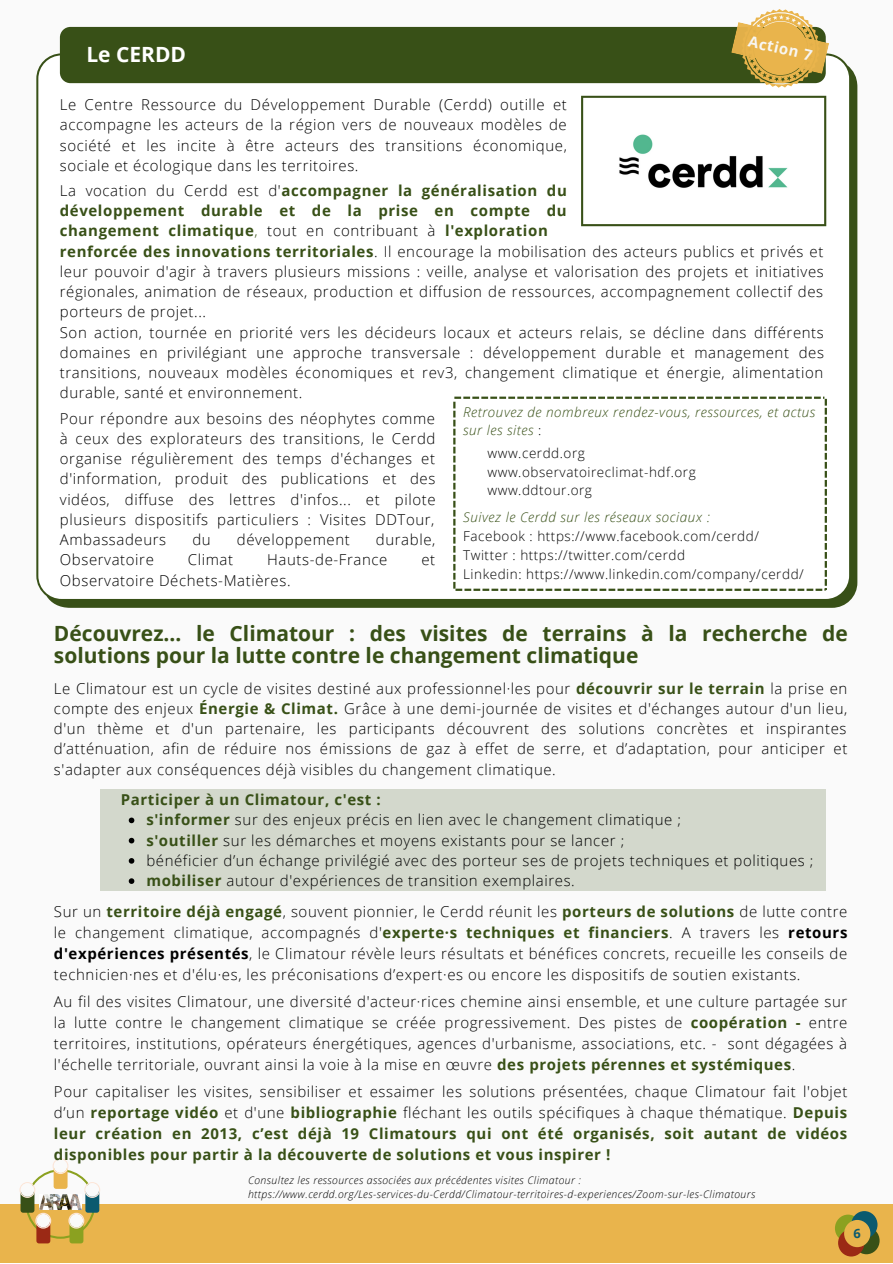
<style>
.page{position:relative;width:893px;height:1264px;background:#fff}
.page>*{position:absolute;margin:0;border:0;box-sizing:border-box;transform-origin:0 0}
.t1{font:700 21px/22.5px "Open Sans";color:#385017}
.t2{font:700 21px "Open Sans";color:#fff}
.t3{font:300 15px/20.2px "Open Sans";letter-spacing:.04em;color:#000;text-align:justify}
.t4{font:700 15px/21px "Open Sans";letter-spacing:.04em;color:#385017;text-align:justify}
.t5{font:700 15px "Open Sans";color:#fafafa}
.t6{font:300 13.5px/18.8px "Open Sans";letter-spacing:.04em;color:#000}
.t7{font:italic 300 13.5px/18.8px "Open Sans";letter-spacing:.04em;color:#385017}
.t8{font:700 12.75px "Open Sans";color:#0b5a6f}
.t9{font:italic 300 10.5px/14px "Open Sans";letter-spacing:.04em;color:#000}
.s1{font-weight:300;color:#000}
.s2{font-weight:300}
.s3{font-weight:700;color:#385017}
.s4{font-style:normal;color:#000}
.s5{font-weight:700}
</style>
<div class="page">
<div style="left:0;top:0;width:892px;height:1262px;background:#fafafa"></div>
<div style="left:0;top:1203px;width:892px;height:59px;background:#e9b44c"></div>
<div style="left:834px;top:1214px;width:27px;height:27px;background:#8ba120;border-radius:50%"></div>
<div style="left:853px;top:1226px;width:26px;height:28px;background:#385017;border-radius:50%"></div>
<div style="left:838px;top:1229px;width:26px;height:27px;background:#9b2915;border-radius:50%"></div>
<svg style="left:851px;top:1210px;width:26px;height:28px"></svg>
<div style="left:844px;top:1219px;width:26px;height:28px;background:#e9b44c;border-radius:50%"></div>
<svg style="left:36px;top:53px;width:821px;height:555px"></svg>
<div style="left:69px;top:1220px;width:14px;height:23px;background:#8ba120;border-radius:3px"></div>
<div style="left:36px;top:1220px;width:14px;height:23px;background:#9b2915;border-radius:3px"></div>
<svg style="left:19px;top:1158px;width:81px;height:80px"></svg>
<div style="left:86px;top:1183px;width:13px;height:13px;background:#fafafa;border-radius:50%"></div>
<img style="left:39px;top:1194px;width:42px;height:15px">
<div style="left:60px;top:27px;width:765px;height:56px;background:#385017;border-radius:11px"></div>
<svg style="left:453px;top:396px;width:373px;height:195px"></svg>
<div style="left:100px;top:789px;width:725px;height:101px;background:#d3d8cc"></div>
<svg style="left:129px;top:817px;width:5px;height:6px"></svg>
<svg style="left:129px;top:837px;width:5px;height:6px"></svg>
<svg style="left:129px;top:858px;width:5px;height:5px"></svg>
<svg style="left:129px;top:878px;width:5px;height:6px"></svg>
<svg style="left:581px;top:9px;width:248px;height:217px"></svg>
<h1 class="t2" style="left:86px;top:39px;width:101px">Le CERDD</h1>
<p class="t3" style="left:60px;top:94px;width:508px">Le Centre Ressource du Développement Durable (Cerdd) outille et accompagne les acteurs de la région vers de nouveaux modèles de société et les incite à être acteurs des transitions économique, sociale et écologique dans les territoires.</p>
<p class="t4" style="left:60px;top:180px;width:508px;line-height:20.2px"><span class="s1">La vocation du Cerdd est d'</span>accompagner la généralisation du développement durable et de la prise en compte du changement climatique<span class="s2">,</span> <span class="s1">tout en contribuant à</span> l'exploration</p>
<p class="t5" style="left:751px;top:31px;width:66px;rotate:13deg">Action 7</p>
<p class="t3" style="left:60px;top:241px;width:765px;text-align:left"><span class="s3">renforcée des innovations territoriales</span>. Il encourage la mobilisation des acteurs publics et privés et leur pouvoir d'agir à travers plusieurs missions : veille, analyse et valorisation des projets et initiatives régionales, animation de réseaux, production et diffusion de ressources, accompagnement collectif des porteurs de projet...<br>Son action, tournée en priorité vers les décideurs locaux et acteurs relais, se décline dans différents domaines en privilégiant une approche transversale : développement durable et management des transitions, nouveaux modèles économiques et rev3, changement climatique et énergie, alimentation durable, santé et environnement.</p>
<p class="t3" style="left:60px;top:408px;width:377px">Pour répondre aux besoins des néophytes comme à ceux des explorateurs des transitions, le Cerdd organise régulièrement des temps d'échanges et d'information, produit des publications et des vidéos, diffuse des lettres d'infos... et pilote plusieurs dispositifs particuliers : Visites DDTour, Ambassadeurs</p>
<p class="t3" style="left:192px;top:529px;width:20px">du</p>
<p class="t3" style="left:237px;top:529px;width:114px">développement</p>
<p class="t3" style="left:376px;top:529px;width:61px">durable,</p>
<p class="t3" style="left:60px;top:549px;width:96px">Observatoire</p>
<p class="t3" style="left:188px;top:549px;width:47px">Climat</p>
<p class="t3" style="left:267px;top:549px;width:122px">Hauts-de-France</p>
<p class="t3" style="left:421px;top:549px;width:15px">et</p>
<p class="t3" style="left:60px;top:569px;width:232px">Observatoire Déchets-Matières.</p>
<p class="t7" style="left:463px;top:402px;width:353px">Retrouvez de nombreux rendez-vous, ressources, et actus sur les sites <span class="s4">:</span></p>
<p class="t6" style="left:487px;top:443px;width:210px">www.cerdd.org www.observatoireclimat-hdf.org www.ddtour.org</p>
<p class="t7" style="left:463px;top:508px;width:248px">Suivez le Cerdd sur les réseaux sociaux :</p>
<p class="t6" style="left:463px;top:526px;width:342px">Facebook : https://www.facebook.com/cerdd/<br>Twitter : https://twitter.com/cerdd<br>Linkedin: https://www.linkedin.com/company/cerdd/</p>
<h1 class="t1" style="left:54px;top:621px;width:795px">Découvrez… le Climatour : des visites de terrains à la recherche de solutions pour la lutte contre le changement climatique</h1>
<p class="t3" style="left:54px;top:677px;width:794px">Le Climatour est un cycle de visites destiné aux professionnel·les pour <span class="s3">découvrir sur le terrain</span> la prise en compte des enjeux <span class="s3">Énergie &amp; Climat.</span> Grâce à une demi-journée de visites et d'échanges autour d'un lieu, d'un thème et d'un partenaire, les participants découvrent des solutions concrètes et inspirantes d’atténuation, afin de réduire nos émissions de gaz à effet de serre, et d’adaptation, pour anticiper et s'adapter aux conséquences déjà visibles du changement climatique.</p>
<p class="t4" style="left:121px;top:788px;width:261px">Participer à un Climatour, c'est :</p>
<p class="t3" style="left:146px;top:809px;width:668px;text-align:left"><span class="s3">s'informer</span> sur des enjeux précis en lien avec le changement climatique ;<br><span class="s3">s'outiller</span> sur les démarches et moyens existants pour se lancer ;<br>bénéficier d’un échange privilégié avec des porteur ses de projets techniques et politiques ; <span class="s3">mobiliser</span> autour d'expériences de transition exemplaires.</p>
<p class="t3" style="left:54px;top:900px;width:795px;line-height:21px">Sur un <span class="s3">territoire déjà engagé</span>, souvent pionnier, le Cerdd réunit les <span class="s3">porteurs de solutions</span> de lutte contre le changement climatique, accompagnés d'<span class="s3">experte·s techniques et financiers</span>. A travers les <span class="s5">retours d'expériences présentés</span>, le Climatour révèle leurs résultats et bénéfices concrets, recueille les conseils de technicien·nes et d'élu·es, les préconisations d’expert·es ou encore les dispositifs de soutien existants.</p>
<p class="t3" style="left:54px;top:990px;width:794px;line-height:21px">Au fil des visites Climatour, une diversité d'acteur·rices chemine ainsi ensemble, et une culture partagée sur la lutte contre le changement climatique se créée progressivement. Des pistes de <span class="s3">coopération -</span> entre territoires, institutions, opérateurs énergétiques, agences d'urbanisme, associations, etc. - sont dégagées à l'échelle territoriale, ouvrant ainsi la voie à la mise en œuvre <span class="s3">des projets pérennes et systémiques</span>.</p>
<p class="t4" style="left:54px;top:1080px;width:794px"><span class="s1">Pour capitaliser les visites, sensibiliser et essaimer les solutions présentées, chaque Climatour fait l'objet d’un</span> reportage vidéo <span class="s1">et d'une</span> bibliographie <span class="s1">fléchant les outils spécifiques à chaque thématique.</span> Depuis leur création en 2013, c’est déjà 19 Climatours qui ont été organisés, soit autant de vidéos disponibles pour partir à la découverte de solutions et vous inspirer !</p>
<p class="t9" style="left:248px;top:1172px;width:509px">Consultez les ressources associées aux précédentes visites Climatour : https://www.cerdd.org/Les-services-du-Cerdd/Climatour-territoires-d-experiences/Zoom-sur-les-Climatours</p>
<p class="t8" style="left:853px;top:1224px;width:9px">6</p>
</div>
